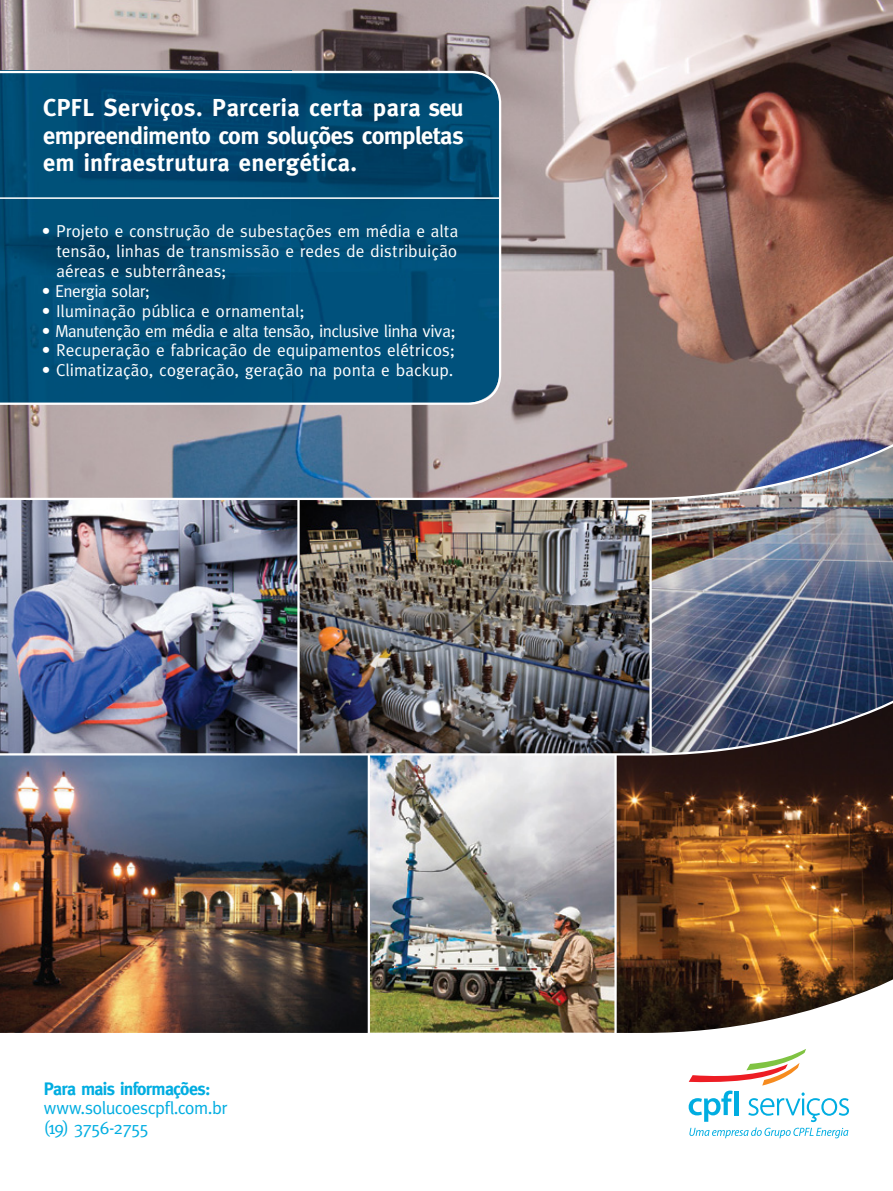
<style>
.page{position:relative;width:893px;height:1191px;background:#fff}
.page>*{position:absolute;margin:0;border:0;box-sizing:border-box;transform-origin:0 0}
.t1{font:700 24.45px/27.5px "Meta";letter-spacing:.01em;color:#fff;text-align:justify}
.t2{font:18px/19.5px "Meta";letter-spacing:-.035em;color:#00ade1}
.t3{font:700 18px "Meta";letter-spacing:-.04em;color:#00ade1}
.t4{font:17.25px/19.8px "Meta";letter-spacing:.005em;color:#fff;text-align:justify}
.t5{font:17.25px "Meta";letter-spacing:-.025em;color:#fff}
</style>
<div class="page">
<img style="left:0;top:0;width:893px;height:432px">
<img style="left:0;top:432px;width:893px;height:255px">
<img style="left:0;top:687px;width:893px;height:282px">
<img style="left:0;top:969px;width:893px;height:170px">
<svg style="left:689px;top:1048px;width:160px;height:90px"></svg>
<svg style="left:0;top:71px;width:501px;height:334px;background:#054e76"></svg>
<hr style="left:0;top:197px;width:500px;height:2px;background:#fff">
<hr style="left:297px;top:499px;width:3px;height:256px;background:#fff">
<hr style="left:649px;top:498px;width:3px;height:256px;background:#fff">
<hr style="left:368px;top:754px;width:2px;height:279px;background:#fff">
<hr style="left:614px;top:754px;width:3px;height:281px;background:#fff">
<h1 class="t1" style="left:43px;top:94px;width:422px">CPFL Serviços. Parceria certa para seu empreendimento com soluções completas em infraestrutura energética.</h1>
<p class="t4" style="left:56px;top:221px;width:403px;text-indent:-15px">• Projeto e construção de subestações em média e alta tensão, linhas de transmissão e redes de distribuição aéreas e subterrâneas;</p>
<p class="t5" style="left:42px;top:281px;width:110px">• Energia solar;</p>
<p class="t4" style="left:42px;top:300px;width:264px">• Iluminação pública e ornamental;</p>
<p class="t5" style="left:42px;top:320px;width:415px">• Manutenção em média e alta tensão, inclusive linha viva;</p>
<p class="t4" style="left:42px;top:340px;width:415px">• Recuperação e fabricação de equipamentos elétricos;</p>
<p class="t4" style="left:42px;top:360px;width:413px">• Climatização, cogeração, geração na ponta e backup.</p>
<p class="t3" style="left:44px;top:1078px;width:168px">Para mais informações:</p>
<p class="t2" style="left:44px;top:1098px;width:185px">www.solucoescpfl.com.br (19) 3756-2755</p>
</div>
